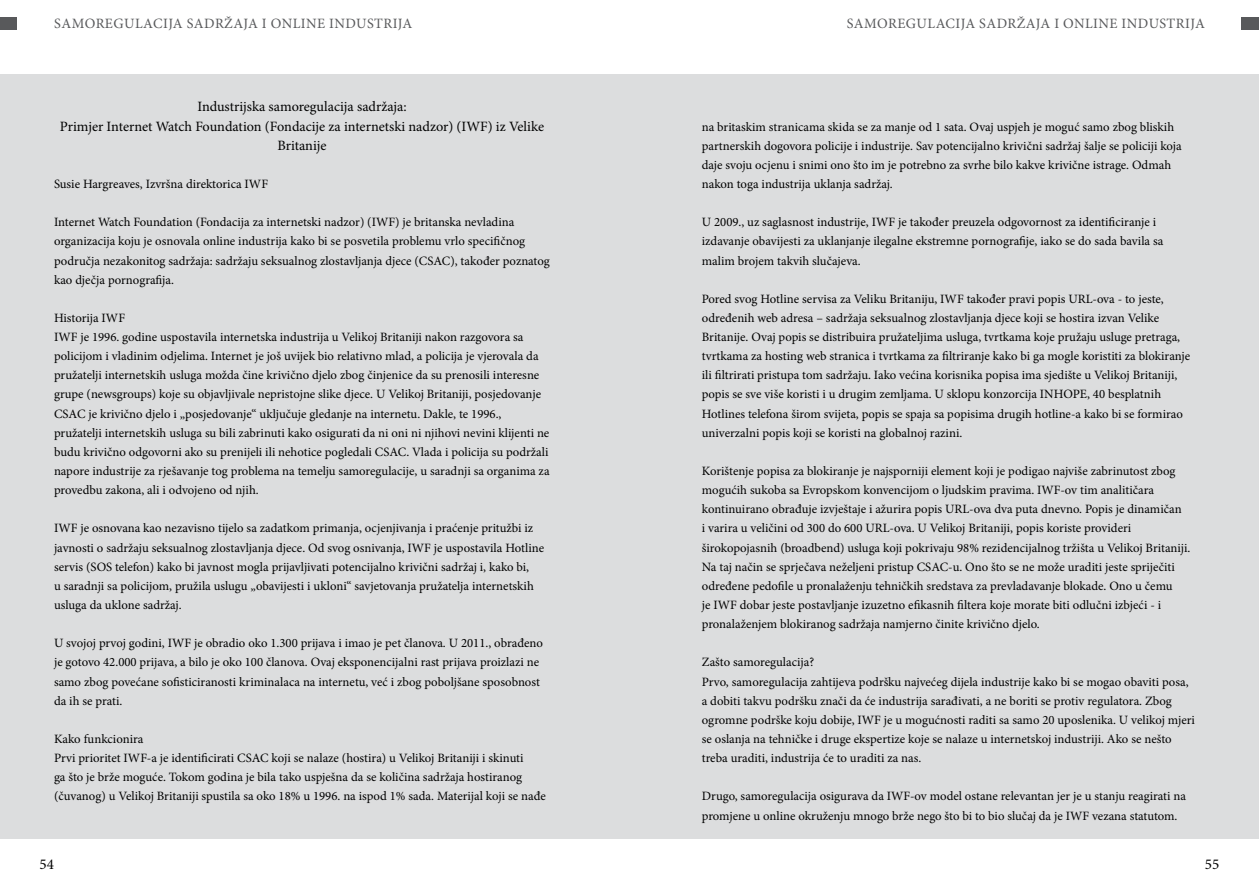
<style>
.page{position:relative;width:1259px;height:893px;background:#fff}
.page>*{position:absolute;margin:0;border:0;box-sizing:border-box;transform-origin:0 0}
.t1{font:15px "Minion Pro";color:#000}
.t2{font:14.25px/19.2px "Minion Pro";color:#000;text-align:center}
.t3{font:14.25px "Minion Pro";letter-spacing:.03em;color:#58595b}
.t4{font:12.75px/19.2px "Minion Pro";color:#000}
</style>
<div class="page">
<div style="left:0;top:17px;width:17px;height:13px;background:#58595b"></div>
<div style="left:1242px;top:17px;width:17px;height:13px;background:#58595b"></div>
<div style="left:629px;top:74px;width:630px;height:764px;background:#dcddde"></div>
<div style="left:0;top:74px;width:629px;height:764px;background:#dcddde"></div>
<p class="t3" style="left:54px;top:14px;width:360px">SAMOREGULACIJA SADRŽAJA I ONLINE INDUSTRIJA</p>
<p class="t3" style="left:846px;top:14px;width:360px">SAMOREGULACIJA SADRŽAJA I ONLINE INDUSTRIJA</p>
<p class="t2" style="left:60px;top:97px;width:486px">Industrijska samoregulacija sadržaja:<br>Primjer Internet Watch Foundation (Fondacije za internetski nadzor) (IWF) iz Velike<br>Britanije</p>
<p class="t4" style="left:54px;top:174px;width:216px">Susie Hargreaves, Izvršna direktorica IWF</p>
<p class="t4" style="left:54px;top:213px;width:497px">Internet Watch Foundation (Fondacija za internetski nadzor) (IWF) je britanska nevladina organizacija koju je osnovala online industrija kako bi se posvetila problemu vrlo specifičnog područja nezakonitog sadržaja: sadržaju seksualnog zlostavljanja djece (CSAC), također poznatog kao dječja pornografija.</p>
<p class="t4" style="left:54px;top:308px;width:497px">Historija IWF<br>IWF je 1996. godine uspostavila internetska industrija u Velikoj Britaniji nakon razgovora sa policijom i vladinim odjelima. Internet je još uvijek bio relativno mlad, a policija je vjerovala da pružatelji internetskih usluga možda čine krivično djelo zbog činjenice da su prenosili interesne grupe (newsgroups) koje su objavljivale nepristojne slike djece. U Velikoj Britaniji, posjedovanje CSAC je krivično djelo i „posjedovanje“ uključuje gledanje na internetu. Dakle, te 1996., pružatelji internetskih usluga su bili zabrinuti kako osigurati da ni oni ni njihovi nevini klijenti ne budu krivično odgovorni ako su prenijeli ili nehotice pogledali CSAC. Vlada i policija su podržali napore industrije za rješavanje tog problema na temelju samoregulacije, u saradnji sa organima za provedbu zakona, ali i odvojeno od njih.</p>
<p class="t4" style="left:54px;top:519px;width:491px">IWF je osnovana kao nezavisno tijelo sa zadatkom primanja, ocjenjivanja i praćenje pritužbi iz javnosti o sadržaju seksualnog zlostavljanja djece. Od svog osnivanja, IWF je uspostavila Hotline servis (SOS telefon) kako bi javnost mogla prijavljivati potencijalno krivični sadržaj i, kako bi,<br>u saradnji sa policijom, pružila uslugu „obavijesti i ukloni“ savjetovanja pružatelja internetskih usluga da uklone sadržaj.</p>
<p class="t4" style="left:54px;top:634px;width:490px">U svojoj prvoj godini, IWF je obradio oko 1.300 prijava i imao je pet članova. U 2011., obrađeno je gotovo 42.000 prijava, a bilo je oko 100 članova. Ovaj eksponencijalni rast prijava proizlazi ne samo zbog povećane sofisticiranosti kriminalaca na internetu, već i zbog poboljšane sposobnost da ih se prati.</p>
<p class="t4" style="left:54px;top:729px;width:493px">Kako funkcionira<br>Prvi prioritet IWF-a je identificirati CSAC koji se nalaze (hostira) u Velikoj Britaniji i skinuti<br>ga što je brže moguće. Tokom godina je bila tako uspješna da se količina sadržaja hostiranog (čuvanog) u Velikoj Britaniji spustila sa oko 18% u 1996. na ispod 1% sada. Materijal koji se nađe</p>
<p class="t4" style="left:702px;top:117px;width:481px">na britaskim stranicama skida se za manje od 1 sata. Ovaj uspjeh je moguć samo zbog bliskih partnerskih dogovora policije i industrije. Sav potencijalno krivični sadržaj šalje se policiji koja daje svoju ocjenu i snimi ono što im je potrebno za svrhe bilo kakve krivične istrage. Odmah nakon toga industrija uklanja sadržaj.</p>
<p class="t4" style="left:702px;top:213px;width:463px">U 2009., uz saglasnost industrije, IWF je također preuzela odgovornost za identificiranje i izdavanje obavijesti za uklanjanje ilegalne ekstremne pornografije, iako se do sada bavila sa malim brojem takvih slučajeva.</p>
<p class="t4" style="left:702px;top:289px;width:490px">Pored svog Hotline servisa za Veliku Britaniju, IWF također pravi popis URL-ova - to jeste, određenih web adresa – sadržaja seksualnog zlostavljanja djece koji se hostira izvan Velike Britanije. Ovaj popis se distribuira pružateljima usluga, tvrtkama koje pružaju usluge pretraga, tvrtkama za hosting web stranica i tvrtkama za filtriranje kako bi ga mogle koristiti za blokiranje ili filtrirati pristupa tom sadržaju. Iako većina korisnika popisa ima sjedište u Velikoj Britaniji, popis se sve više koristi i u drugim zemljama. U sklopu konzorcija INHOPE, 40 besplatnih Hotlines telefona širom svijeta, popis se spaja sa popisima drugih hotline-a kako bi se formirao univerzalni popis koji se koristi na globalnoj razini.</p>
<p class="t4" style="left:702px;top:461px;width:490px">Korištenje popisa za blokiranje je najsporniji element koji je podigao najviše zabrinutost zbog mogućih sukoba sa Evropskom konvencijom o ljudskim pravima. IWF-ov tim analitičara kontinuirano obrađuje izvještaje i ažurira popis URL-ova dva puta dnevno. Popis je dinamičan<br>i varira u veličini od 300 do 600 URL-ova. U Velikoj Britaniji, popis koriste provideri širokopojasnih (broadbend) usluga koji pokrivaju 98% rezidencijalnog tržišta u Velikoj Britaniji.<br>Na taj način se sprječava neželjeni pristup CSAC-u. Ono što se ne može uraditi jeste spriječiti određene pedofile u pronalaženju tehničkih sredstava za prevladavanje blokade. Ono u čemu<br>je IWF dobar jeste postavljanje izuzetno efikasnih filtera koje morate biti odlučni izbjeći - i pronalaženjem blokiranog sadržaja namjerno činite krivično djelo.</p>
<p class="t4" style="left:702px;top:653px;width:495px">Zašto samoregulacija?<br>Prvo, samoregulacija zahtijeva podršku najvećeg dijela industrije kako bi se mogao obaviti posa, a dobiti takvu podršku znači da će industrija sarađivati, a ne boriti se protiv regulatora. Zbog ogromne podrške koju dobije, IWF je u mogućnosti raditi sa samo 20 uposlenika. U velikoj mjeri se oslanja na tehničke i druge ekspertize koje se nalaze u internetskoj industriji. Ako se nešto treba uraditi, industrija će to uraditi za nas.</p>
<p class="t4" style="left:702px;top:787px;width:486px">Drugo, samoregulacija osigurava da IWF-ov model ostane relevantan jer je u stanju reagirati na promjene u online okruženju mnogo brže nego što bi to bio slučaj da je IWF vezana statutom.</p>
<p class="t1" style="left:40px;top:855px;width:16px">54</p>
<p class="t1" style="left:1205px;top:855px;width:16px">55</p>
</div>
